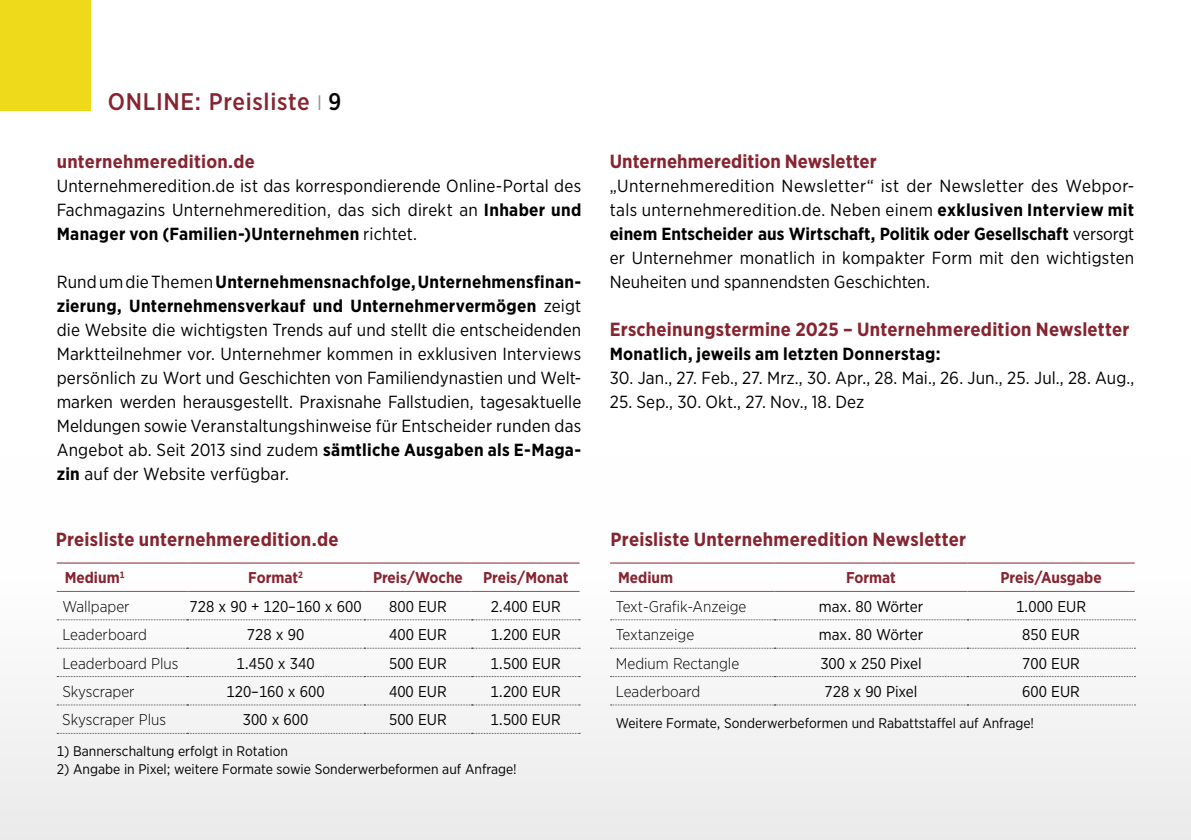
<style>
.page{position:relative;width:1191px;height:840px;background:#fff}
.page>*{position:absolute;margin:0;border:0;box-sizing:border-box;transform-origin:0 0}
.t1{font:500 24px "Gotham Narrow";letter-spacing:.03em;color:#862430}
.t2{font:700 19px "Gotham Narrow";letter-spacing:.01em;color:#862430}
.t3{font:700 18.4px "Gotham Narrow";letter-spacing:.015em;color:#862430}
.t4{font:17.6px/24px "Gotham Narrow";letter-spacing:.005em;color:#000;text-align:justify}
.t5{font:700 17.6px "Gotham Narrow";letter-spacing:.015em;color:#000}
.t6{font:15.6px "Gotham Narrow";color:#000}
.t7{font:300 15.6px "Gotham Narrow";color:#000}
.t8{font:700 15.6px "Gotham Narrow";color:#862430}
.t9{font:14px "Gotham Narrow";color:#000}
.s1{font-size:16px;color:#939393}
.s2{color:#000}
.s3{font-weight:700}
</style>
<div class="page">
<div style="left:0;top:456px;width:1191px;height:383px;background:#f8f8f8"></div>
<div style="left:0;top:0;width:91px;height:110px;background:#eeda1b"></div>
<svg style="left:57px;top:619px;width:523px;height:1px"></svg>
<svg style="left:57px;top:647px;width:523px;height:1px"></svg>
<svg style="left:57px;top:704px;width:523px;height:1px"></svg>
<svg style="left:57px;top:732px;width:523px;height:1px"></svg>
<hr style="left:57px;top:562px;width:130px;height:1px;background:#862430">
<hr style="left:187px;top:562px;width:177px;height:1px;background:#862430">
<hr style="left:364px;top:562px;width:108px;height:1px;background:#862430">
<hr style="left:472px;top:562px;width:107px;height:1px;background:#862430">
<hr style="left:57px;top:590px;width:130px;height:1px;background:#9a5243">
<hr style="left:187px;top:590px;width:177px;height:1px;background:#9a5243">
<hr style="left:364px;top:590px;width:108px;height:1px;background:#9a5243">
<hr style="left:472px;top:590px;width:107px;height:1px;background:#9a5243">
<svg style="left:610px;top:619px;width:525px;height:1px"></svg>
<svg style="left:610px;top:647px;width:525px;height:1px"></svg>
<svg style="left:610px;top:704px;width:525px;height:1px"></svg>
<hr style="left:610px;top:562px;width:164px;height:1px;background:#862430">
<hr style="left:774px;top:562px;width:193px;height:1px;background:#862430">
<hr style="left:967px;top:562px;width:167px;height:1px;background:#862430">
<hr style="left:610px;top:590px;width:164px;height:1px;background:#9a5243">
<hr style="left:774px;top:590px;width:193px;height:1px;background:#9a5243">
<hr style="left:967px;top:590px;width:167px;height:1px;background:#9a5243">
<h1 class="t1" style="left:108px;top:86px;width:235px">ONLINE: Preisliste <span class="s1">|</span> <span class="s2">9</span></h1>
<p class="t3" style="left:57px;top:150px;width:200px">unternehmeredition.de</p>
<p class="t4" style="left:57px;top:173px;width:526px">Unternehmeredition.de ist das korrespondierende Online-Portal des Fachmagazins Unternehmeredition, das sich direkt an <span class="s3">Inhaber und Manager von (Familien-)Unternehmen</span> richtet.</p>
<p class="t4" style="left:57px;top:269px;width:526px">Rund um die Themen <span class="s3">Unternehmensnachfolge, Unternehmensfinan&shy;zierung, Unternehmensverkauf und Unternehmervermögen</span> zeigt die Website die wichtigsten Trends auf und stellt die entscheidenden Marktteilnehmer vor. Unternehmer kommen in exklusiven Interviews persönlich zu Wort und Geschichten von Familiendynastien und Welt&shy;marken werden herausgestellt. Praxisnahe Fallstudien, tagesaktuelle Meldungen sowie Veranstaltungshinweise für Entscheider runden das Angebot ab. Seit 2013 sind zudem <span class="s3">sämtliche Ausgaben als E-Maga&shy;zin</span> auf der Website verfügbar.</p>
<p class="t2" style="left:56px;top:527px;width:284px">Preisliste unternehmeredition.de</p>
<p class="t8" style="left:65px;top:567px;width:61px">Medium<sup>1</sup></p>
<p class="t8" style="left:248px;top:567px;width:56px">Format<sup>2</sup></p>
<p class="t8" style="left:373px;top:567px;width:91px">Preis/Woche</p>
<p class="t8" style="left:483px;top:567px;width:87px">Preis/Monat</p>
<p class="t7" style="left:62px;top:596px;width:69px">Wallpaper</p>
<p class="t6" style="left:190px;top:596px;width:174px">728 x 90 + 120–160 x 600</p>
<p class="t6" style="left:389px;top:596px;width:59px">800 EUR</p>
<p class="t6" style="left:491px;top:596px;width:72px">2.400 EUR</p>
<p class="t7" style="left:62px;top:625px;width:86px">Leaderboard</p>
<p class="t6" style="left:247px;top:624px;width:59px">728 x 90</p>
<p class="t6" style="left:389px;top:624px;width:59px">400 EUR</p>
<p class="t6" style="left:490px;top:624px;width:72px">1.200 EUR</p>
<p class="t7" style="left:62px;top:653px;width:118px">Leaderboard Plus</p>
<p class="t6" style="left:236px;top:653px;width:80px">1.450 x 340</p>
<p class="t6" style="left:389px;top:653px;width:59px">500 EUR</p>
<p class="t6" style="left:490px;top:653px;width:72px">1.500 EUR</p>
<p class="t7" style="left:62px;top:681px;width:74px">Skyscraper</p>
<p class="t6" style="left:226px;top:681px;width:100px">120–160 x 600</p>
<p class="t6" style="left:389px;top:681px;width:59px">400 EUR</p>
<p class="t6" style="left:490px;top:681px;width:72px">1.200 EUR</p>
<p class="t7" style="left:62px;top:710px;width:105px">Skyscraper Plus</p>
<p class="t6" style="left:243px;top:709px;width:67px">300 x 600</p>
<p class="t6" style="left:389px;top:709px;width:59px">500 EUR</p>
<p class="t6" style="left:490px;top:709px;width:72px">1.500 EUR</p>
<p class="t9" style="left:57px;top:741px;width:233px">1) Bannerschaltung erfolgt in Rotation</p>
<p class="t9" style="left:57px;top:759px;width:461px">2) Angabe in Pixel; weitere Formate sowie Sonderwerbeformen auf Anfrage!</p>
<p class="t2" style="left:609px;top:149px;width:268px">Unternehmeredition Newsletter</p>
<p class="t4" style="left:609px;top:173px;width:526px">„Unternehmeredition Newsletter“ ist der Newsletter des Webpor&shy;tals unternehmeredition.de. Neben einem <span class="s3">exklusiven Interview mit einem Entscheider aus Wirtschaft, Politik oder Gesellschaft</span> versorgt er Unternehmer monatlich in kompakter Form mit den wichtigsten Neuheiten und spannendsten Geschichten.</p>
<p class="t2" style="left:609px;top:317px;width:521px">Erscheinungstermine 2025 – Unternehmeredition Newsletter</p>
<p class="t5" style="left:609px;top:343px;width:332px">Monatlich, jeweils am letzten Donnerstag:</p>
<p class="t4" style="left:609px;top:365px;width:526px">30. Jan., 27. Feb., 27. Mrz., 30. Apr., 28. Mai., 26. Jun., 25. Jul., 28. Aug.,</p>
<p class="t4" style="left:609px;top:389px;width:256px">25. Sep., 30. Okt., 27. Nov., 18. Dez</p>
<p class="t2" style="left:610px;top:527px;width:357px">Preisliste Unternehmeredition Newsletter</p>
<p class="t8" style="left:618px;top:567px;width:56px">Medium</p>
<p class="t8" style="left:846px;top:567px;width:51px">Format</p>
<p class="t8" style="left:1000px;top:567px;width:103px">Preis/Ausgabe</p>
<p class="t7" style="left:616px;top:596px;width:132px">Text-Grafik-Anzeige</p>
<p class="t6" style="left:818px;top:596px;width:106px">max. 80 Wörter</p>
<p class="t6" style="left:1016px;top:596px;width:72px">1.000 EUR</p>
<p class="t7" style="left:616px;top:625px;width:80px">Textanzeige</p>
<p class="t6" style="left:818px;top:624px;width:106px">max. 80 Wörter</p>
<p class="t6" style="left:1022px;top:624px;width:59px">850 EUR</p>
<p class="t7" style="left:616px;top:653px;width:125px">Medium Rectangle</p>
<p class="t6" style="left:820px;top:653px;width:103px">300 x 250 Pixel</p>
<p class="t6" style="left:1022px;top:653px;width:59px">700 EUR</p>
<p class="t7" style="left:616px;top:681px;width:86px">Leaderboard</p>
<p class="t6" style="left:824px;top:681px;width:95px">728 x 90 Pixel</p>
<p class="t6" style="left:1022px;top:681px;width:59px">600 EUR</p>
<p class="t9" style="left:616px;top:714px;width:420px">Weitere Formate, Sonderwerbeformen und Rabattstaffel auf Anfrage!</p>
</div>
